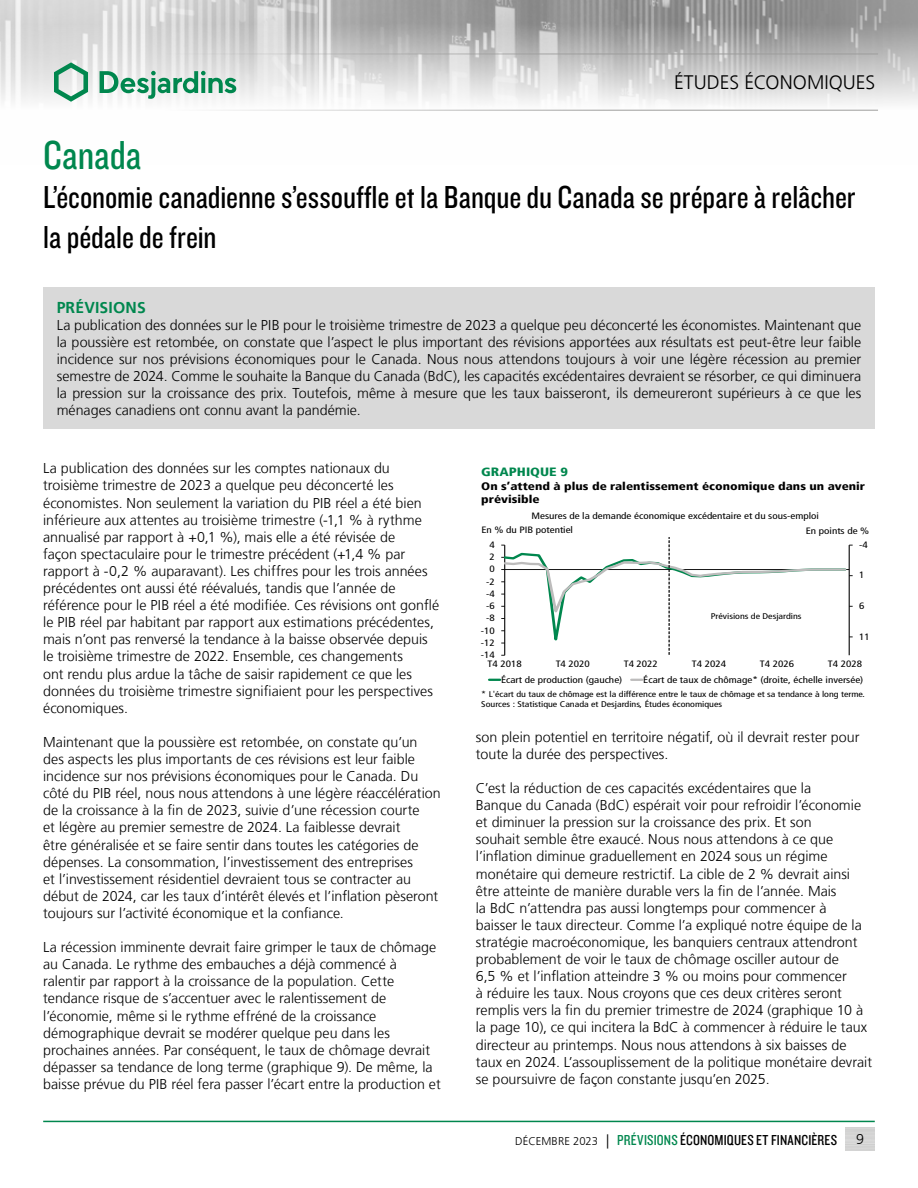
<style>
.page{position:relative;width:918px;height:1188px;background:#fff}
.page>*{position:absolute;margin:0;border:0;box-sizing:border-box;transform-origin:0 0}
.t1{font:42px "Knockout 29 Junior Ltweight";color:#00874e}
.t2{font:33px/39.6px "Knockout 29 Junior Ltweight";color:#000}
.t3{font:300 19.5px "Frutiger LT";color:#000}
.t4{font:700 15.75px "Frutiger LT";letter-spacing:.01em;color:#00874e}
.t5{font:15px "Knockout 29 Junior Ltweight";letter-spacing:.01em;color:#000}
.t6{font:300 14.25px/17.1px "Frutiger LT";color:#000}
.t7{font:900 condensed 12px "Frutiger LT";color:#00874e;scale:1.2 1}
.t8{font:900 condensed 11.1px/13.2px "Frutiger LT";color:#000;scale:1.2 1}
.t9{font:condensed 9.3px "Frutiger LT";color:#000;scale:1.2 1}
.t10{font:condensed 9.15px/14px "Frutiger LT";color:#000;scale:1.2 1}
.t11{font:condensed 8.25px/9.9px "Frutiger LT";color:#000;scale:1.2 1}
.s1{font-family:"Frutiger LT";font-weight:300;font-size:11.25px}
.s2{font-family:"Frutiger LT";font-weight:300;font-size:14.25px}
.s3{color:#00874e}
</style>
<div class="page">
<img style="left:0;top:0;width:918px;height:110px">
<hr style="left:0;top:54px;width:878px;height:1px;background:#9d9d9c">
<hr style="left:0;top:110px;width:878px;height:1px;background:#9d9d9c">
<svg style="left:54px;top:62px;width:34px;height:40px"></svg>
<svg style="left:100px;top:71px;width:136px;height:28px"></svg>
<hr style="left:43px;top:1121px;width:832px;height:1px;background:#00874e">
<div style="left:43px;top:288px;width:832px;height:141px;background:#d9d9d9"></div>
<svg style="left:489px;top:679px;width:11px;height:2px"></svg>
<svg style="left:631px;top:679px;width:11px;height:2px"></svg>
<svg style="left:501px;top:537px;width:352px;height:119px"></svg>
<h3 class="t3" style="left:674px;top:72px;width:203px">ÉTUDES ÉCONOMIQUES</h3>
<h1 class="t1" style="left:43px;top:128px;width:100px">Canada</h1>
<h2 class="t2" style="left:43px;top:176px;width:814px">L’économie canadienne s’essouffle et la Banque du Canada se prépare à relâcher la pédale de frein</h2>
<p class="t4" style="left:57px;top:298px;width:91px">PRÉVISIONS</p>
<p class="t6" style="left:57px;top:317px;width:806px;text-align:justify">La publication des données sur le PIB pour le troisième trimestre de 2023 a quelque peu déconcerté les économistes. Maintenant que la poussière est retombée, on constate que l’aspect le plus important des révisions apportées aux résultats est peut-être leur faible incidence sur nos prévisions économiques pour le Canada. Nous nous attendons toujours à voir une légère récession au premier semestre de 2024. Comme le souhaite la Banque du Canada (BdC), les capacités excédentaires devraient se résorber, ce qui diminuera la pression sur la croissance des prix. Toutefois, même à mesure que les taux baisseront, ils demeureront supérieurs à ce que les ménages canadiens ont connu avant la pandémie.</p>
<p class="t6" style="left:43px;top:460px;width:397px">La publication des données sur les comptes nationaux du troisième trimestre de 2023 a quelque peu déconcerté les économistes. Non seulement la variation du PIB réel a été bien inférieure aux attentes au troisième trimestre (-1,1 % à rythme annualisé par rapport à +0,1 %), mais elle a été révisée de<br>façon spectaculaire pour le trimestre précédent (+1,4 % par rapport à -0,2 % auparavant). Les chiffres pour les trois années précédentes ont aussi été réévalués, tandis que l’année de référence pour le PIB réel a été modifiée. Ces révisions ont gonflé le PIB réel par habitant par rapport aux estimations précédentes, mais n’ont pas renversé la tendance à la baisse observée depuis le troisième trimestre de 2022. Ensemble, ces changements<br>ont rendu plus ardue la tâche de saisir rapidement ce que les données du troisième trimestre signifiaient pour les perspectives économiques.</p>
<p class="t6" style="left:43px;top:734px;width:399px">Maintenant que la poussière est retombée, on constate qu’un des aspects les plus importants de ces révisions est leur faible incidence sur nos prévisions économiques pour le Canada. Du côté du PIB réel, nous nous attendons à une légère réaccélération de la croissance à la fin de 2023, suivie d’une récession courte<br>et légère au premier semestre de 2024. La faiblesse devrait<br>être généralisée et se faire sentir dans toutes les catégories de dépenses. La consommation, l’investissement des entreprises<br>et l’investissement résidentiel devraient tous se contracter au début de 2024, car les taux d’intérêt élevés et l’inflation pèseront toujours sur l’activité économique et la confiance.</p>
<p class="t6" style="left:43px;top:939px;width:399px">La récession imminente devrait faire grimper le taux de chômage au Canada. Le rythme des embauches a déjà commencé à ralentir par rapport à la croissance de la population. Cette tendance risque de s’accentuer avec le ralentissement de l’économie, même si le rythme effréné de la croissance démographique devrait se modérer quelque peu dans les prochaines années. Par conséquent, le taux de chômage devrait dépasser sa tendance de long terme (graphique 9). De même, la baisse prévue du PIB réel fera passer l’écart entre la production et</p>
<p class="t7" style="left:481px;top:465px;width:74px">GRAPHIQUE 9</p>
<p class="t8" style="left:481px;top:479px;width:321px">On s’attend à plus de ralentissement économique dans un avenir prévisible</p>
<p class="t10" style="left:481px;top:509px;width:283px;text-indent:50px">Mesures de la demande économique excédentaire et du sous-emploi<br>En % du PIB potentiel</p>
<p class="t10" style="left:806px;top:524px;width:54px">En points de %</p>
<p class="t10" style="left:489px;top:538px;width:6px">4</p>
<p class="t10" style="left:489px;top:550px;width:6px">2</p>
<p class="t10" style="left:489px;top:562px;width:6px">0</p>
<p class="t10" style="left:486px;top:574px;width:9px">-2</p>
<p class="t10" style="left:486px;top:587px;width:9px">-4</p>
<p class="t10" style="left:486px;top:599px;width:9px">-6</p>
<p class="t10" style="left:486px;top:611px;width:9px">-8</p>
<p class="t10" style="left:481px;top:623px;width:13px">-10</p>
<p class="t10" style="left:481px;top:636px;width:13px">-12</p>
<p class="t10" style="left:481px;top:648px;width:13px">-14</p>
<p class="t11" style="left:711px;top:611px;width:77px">Prévisions de Desjardins</p>
<p class="t10" style="left:859px;top:538px;width:9px">-4</p>
<p class="t9" style="left:859px;top:570px;width:6px">1</p>
<p class="t10" style="left:859px;top:599px;width:6px">6</p>
<p class="t9" style="left:859px;top:631px;width:10px">11</p>
<p class="t10" style="left:488px;top:657px;width:30px">T4 2018</p>
<p class="t10" style="left:556px;top:657px;width:30px">T4 2020</p>
<p class="t10" style="left:624px;top:657px;width:30px">T4 2022</p>
<p class="t10" style="left:692px;top:657px;width:30px">T4 2024</p>
<p class="t10" style="left:760px;top:657px;width:30px">T4 2026</p>
<p class="t10" style="left:828px;top:657px;width:30px">T4 2028</p>
<p class="t10" style="left:501px;top:672px;width:103px">Écart de production (gauche)</p>
<p class="t10" style="left:643px;top:672px;width:185px">Écart de taux de chômage* (droite, échelle inversée)</p>
<p class="t11" style="left:481px;top:689px;width:321px">* L'écart du taux de chômage est la différence entre le taux de chômage et sa tendance à long terme.<br>Sources : Statistique Canada et Desjardins, Études économiques</p>
<p class="t6" style="left:476px;top:728px;width:385px">son plein potentiel en territoire négatif, où il devrait rester pour toute la durée des perspectives.</p>
<p class="t6" style="left:476px;top:780px;width:398px">C’est la réduction de ces capacités excédentaires que la<br>Banque du Canada (BdC) espérait voir pour refroidir l’économie et diminuer la pression sur la croissance des prix. Et son<br>souhait semble être exaucé. Nous nous attendons à ce que l’inflation diminue graduellement en 2024 sous un régime monétaire qui demeure restrictif. La cible de 2 % devrait ainsi être atteinte de manière durable vers la fin de l’année. Mais<br>la BdC n’attendra pas aussi longtemps pour commencer à<br>baisser le taux directeur. Comme l’a expliqué notre équipe de la stratégie macroéconomique, les banquiers centraux attendront probablement de voir le taux de chômage osciller autour de<br>6,5 % et l’inflation atteindre 3 % ou moins pour commencer<br>à réduire les taux. Nous croyons que ces deux critères seront remplis vers la fin du premier trimestre de 2024 (graphique 10 à la page 10), ce qui incitera la BdC à commencer à réduire le taux directeur au printemps. Nous nous attendons à six baisses de taux en 2024. L’assouplissement de la politique monétaire devrait se poursuivre de façon constante jusqu’en 2025.</p>
<p class="t5" style="left:515px;top:1130px;width:324px"><span class="s1">DÉCEMBRE 2023</span> <span class="s2">|</span> <span class="s3">PRÉVISIONS</span> ÉCONOMIQUES ET FINANCIÈRES</p>
<p class="t6" style="left:856px;top:1131px;width:9px">9</p>
</div>
